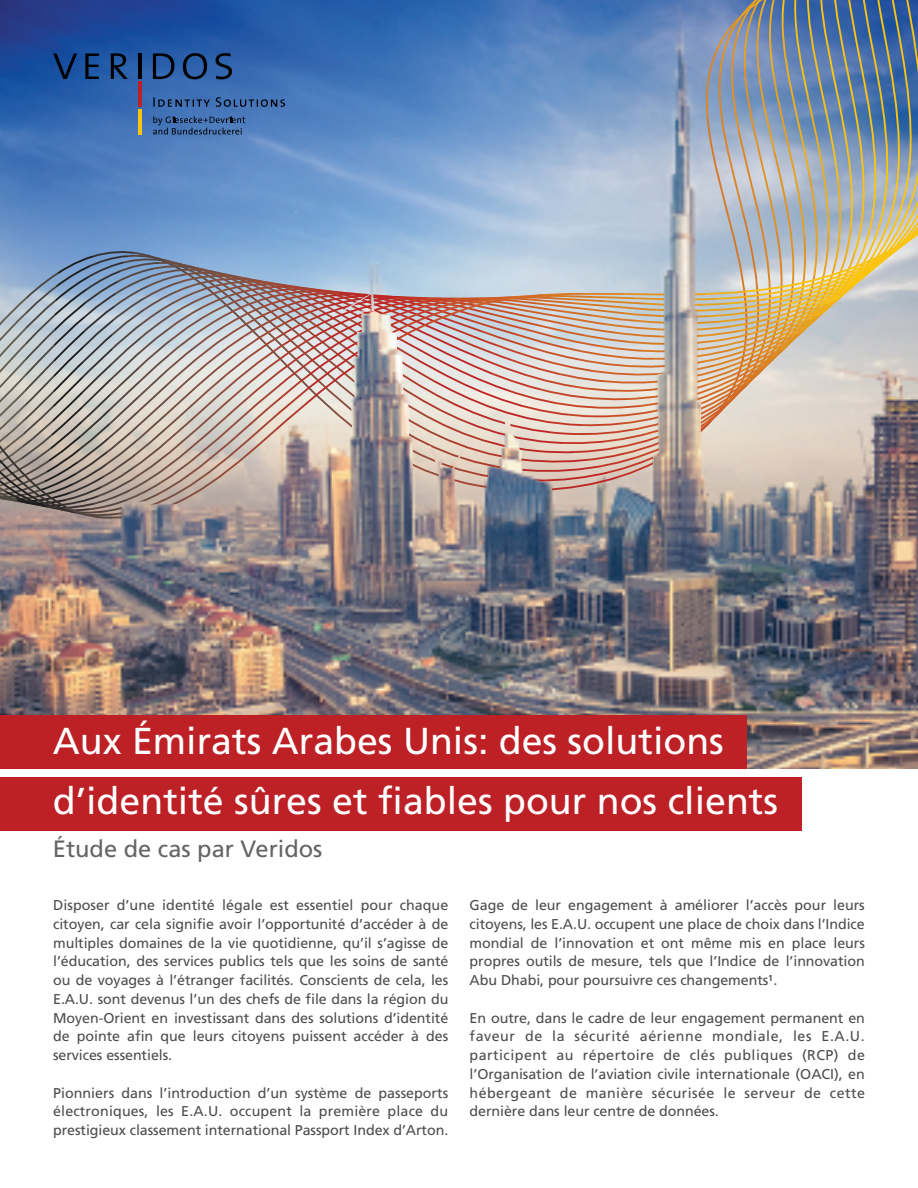
<style>
.page{position:relative;width:918px;height:1188px;background:#fff}
.page>*{position:absolute;margin:0;border:0;box-sizing:border-box;transform-origin:0 0}
.t1{font:37.5px/60px "Frutiger";color:#fff}
.t2{font:23.7px "Frutiger";color:#636466}
.t3{font:14.25px/18.8px "Frutiger";letter-spacing:-.005em;color:#4d4d4f;text-align:justify}
</style>
<div class="page">
<img style="left:0;top:521px;width:918px;height:247px">
<div style="left:0;top:715px;width:747px;height:53px;background:#bd2126"></div>
<div style="left:0;top:777px;width:801px;height:53px;background:#bd2126"></div>
<img style="left:0;top:0;width:918px;height:521px">
<h1 class="t1" style="left:53px;top:711px;width:727px">Aux Émirats Arabes Unis: des solutions d’identité sûres et fiables pour nos clients</h1>
<h2 class="t2" style="left:53px;top:835px;width:271px">Étude de cas par Veridos</h2>
<p class="t3" style="left:53px;top:896px;width:397px">Disposer d’une identité légale est essentiel pour chaque citoyen, car cela signifie avoir l’opportunité d’accéder à de multiples domaines de la vie quotidienne, qu’il s’agisse de l’éducation, des services publics tels que les soins de santé ou de voyages à l’étranger facilités. Conscients de cela, les E.A.U. sont devenus l’un des chefs de file dans la région du Moyen-Orient en investissant dans des solutions d’identité de pointe afin que leurs citoyens puissent accéder à des services essentiels.</p>
<p class="t3" style="left:53px;top:1083px;width:397px">Pionniers dans l’introduction d’un système de passeports électroniques, les E.A.U. occupent la première place du prestigieux classement international Passport Index d’Arton.</p>
<p class="t3" style="left:470px;top:896px;width:397px">Gage de leur engagement à améliorer l’accès pour leurs citoyens, les E.A.U. occupent une place de choix dans l’Indice mondial de l’innovation et ont même mis en place leurs propres outils de mesure, tels que l’Indice de l’innovation Abu Dhabi, pour poursuivre ces changements¹.</p>
<p class="t3" style="left:470px;top:1008px;width:397px">En outre, dans le cadre de leur engagement permanent en faveur de la sécurité aérienne mondiale, les E.A.U. participent au répertoire de clés publiques (RCP) de l’Organisation de l’aviation civile internationale (OACI), en hébergeant de manière sécurisée le serveur de cette dernière dans leur centre de données.</p>
</div>
